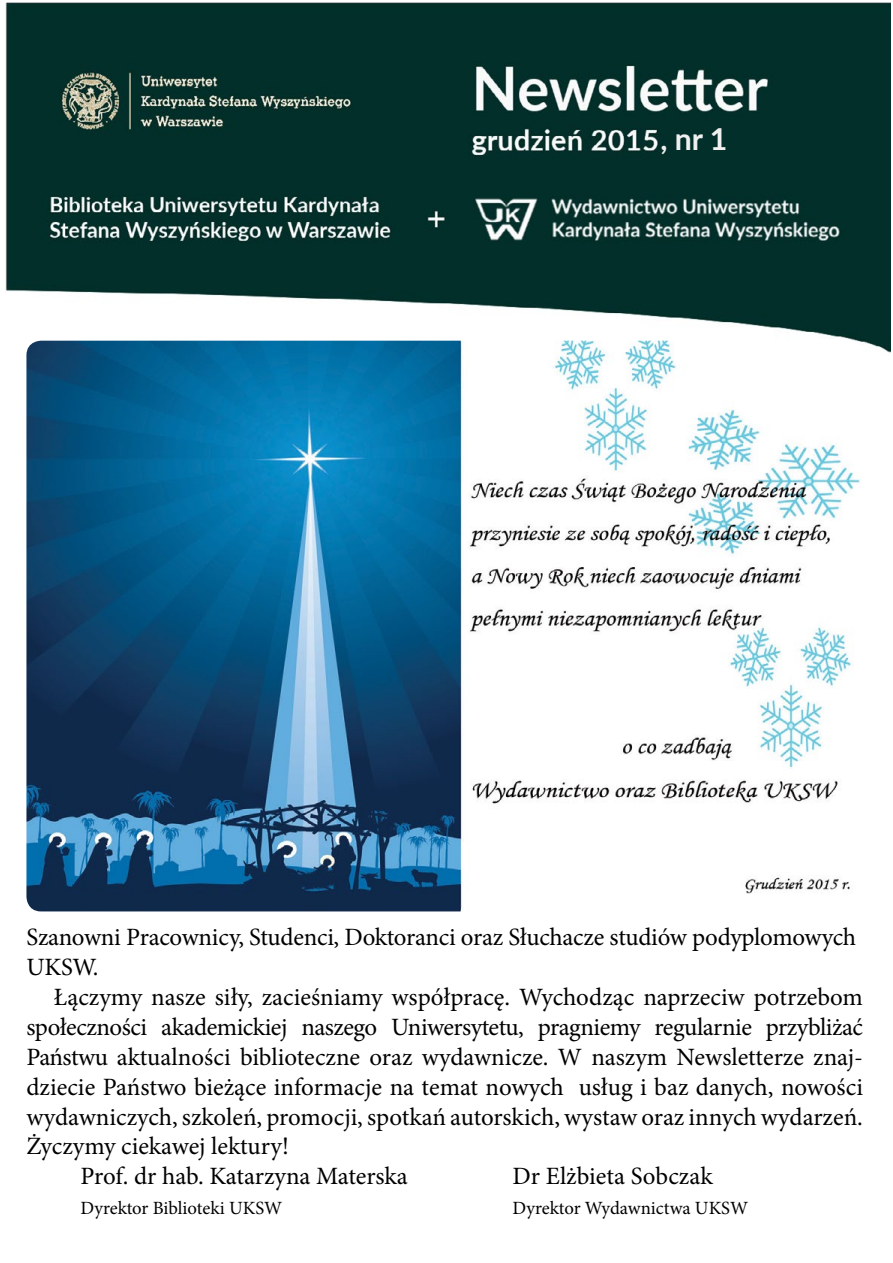
<style>
.page{position:relative;width:893px;height:1263px;background:#fff}
.page>*{position:absolute;margin:0;border:0;box-sizing:border-box;transform-origin:0 0}
.t1{font:700 30.3px "Lato";color:#f0f0f0}
.t2{font:24.9px/29.8px "Minion Pro";letter-spacing:-.005em;color:#000}
.t3{font:18.75px "Minion Pro";color:#000}
</style>
<div class="page">
<img style="left:5px;top:3px;width:885px;height:350px">
<img style="left:26px;top:341px;width:837px;height:570px">
<p class="t1" style="left:660px;top:117px;width:69px">, nr 1</p>
<p class="t2" style="left:26px;top:922px;width:831px">Szanowni Pracownicy, Studenci, Doktoranci oraz Słuchacze studiów podyplomowych<br>UKSW.</p>
<p class="t2" style="left:53px;top:982px;width:811px">Łączymy nasze siły, zacieśniamy współpracę. Wychodząc naprzeciw potrzebom</p>
<p class="t2" style="left:26px;top:1012px;width:838px">społeczności akademickiej naszego Uniwersytetu, pragniemy regularnie przybliżać</p>
<p class="t2" style="left:26px;top:1042px;width:838px">Państwu aktualności biblioteczne oraz wydawnicze. W naszym Newsletterze znaj-</p>
<p class="t2" style="left:26px;top:1072px;width:838px">dziecie Państwo bieżące informacje na temat nowych usług i baz danych, nowości</p>
<p class="t2" style="left:26px;top:1102px;width:838px">wydawniczych, szkoleń, promocji, spotkań autorskich, wystaw oraz innych wydarzeń.</p>
<p class="t2" style="left:26px;top:1131px;width:264px">Życzymy ciekawej lektury!</p>
<p class="t2" style="left:80px;top:1161px;width:329px">Prof. dr hab. Katarzyna Materska</p>
<p class="t2" style="left:512px;top:1161px;width:202px">Dr Elżbieta Sobczak</p>
<p class="t3" style="left:80px;top:1195px;width:203px">Dyrektor Biblioteki UKSW</p>
<p class="t3" style="left:512px;top:1195px;width:237px">Dyrektor Wydawnictwa UKSW</p>
</div>
